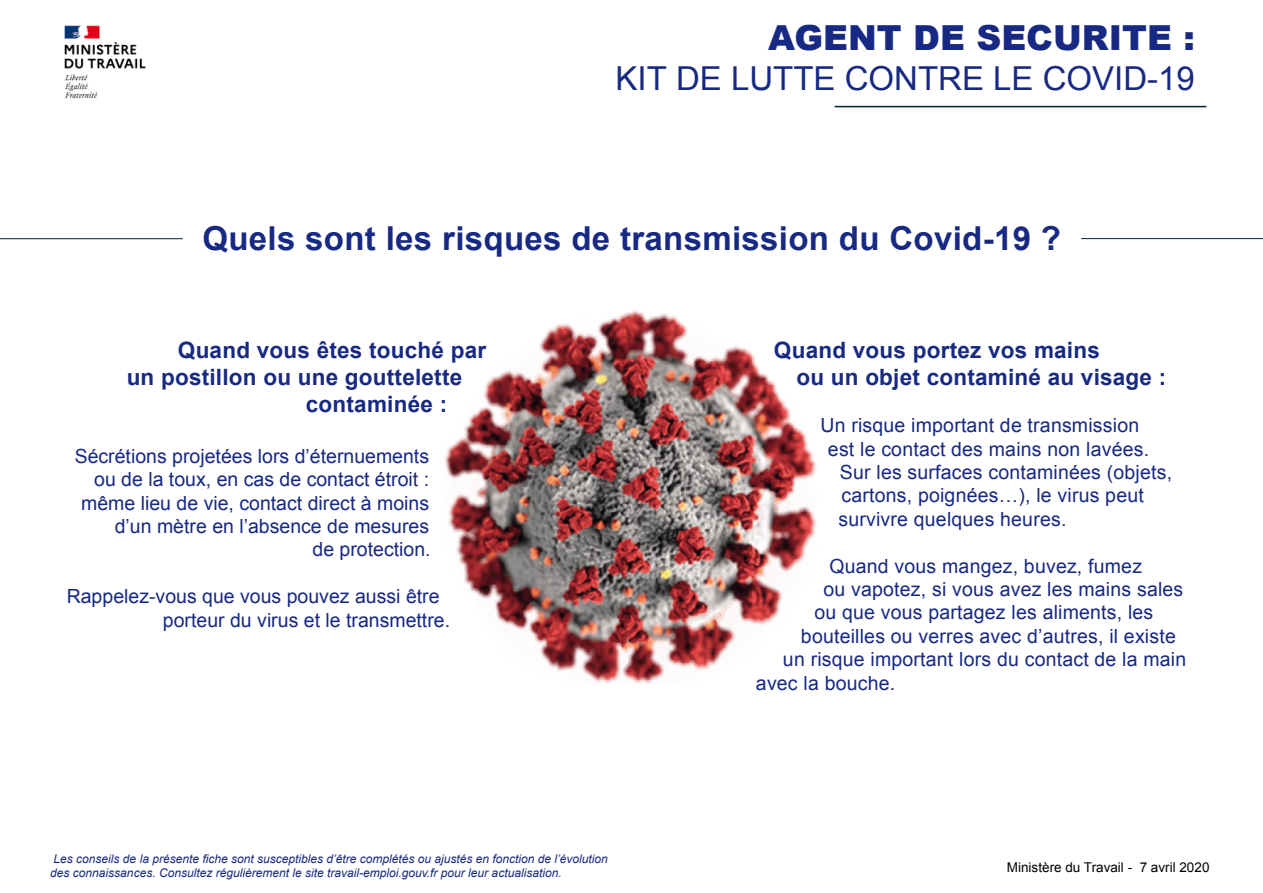
<style>
.page{position:relative;width:1263px;height:893px;background:#fff}
.page>*{position:absolute;margin:0;border:0;box-sizing:border-box;transform-origin:0 0}
.t1{font:900 34.5px "Arial";color:#172983}
.t2{font:700 33px "Arial";letter-spacing:.01em;color:#172983}
.t3{font:33px "Arial";color:#172983}
.t4{font:700 22.5px/27px "Arial";letter-spacing:.01em;color:#172983}
.t5{font:19.5px/23.4px "Arial";letter-spacing:.01em;color:#172983;text-align:right}
.t6{font:13.5px "Arial";color:#000}
.t7{font:italic 12px/14.4px "Arial";color:#172983}
</style>
<div class="page">
<hr style="left:835px;top:106px;width:371px;height:1px;background:#002338">
<img style="left:64px;top:25px;width:82px;height:74px">
<img style="left:444px;top:310px;width:373px;height:374px">
<div style="left:472px;top:651px;width:12px;height:10px;background:#fff"></div>
<hr style="left:1081px;top:238px;width:182px;height:1px;background:#002338">
<hr style="left:0;top:238px;width:183px;height:1px;background:#002338">
<h1 class="t1" style="left:768px;top:18px;width:428px">AGENT DE SECURITE :</h1>
<h2 class="t3" style="left:615px;top:66px;width:581px">KIT DE LUTTE CONTRE LE COVID-19</h2>
<h2 class="t2" style="left:202px;top:226px;width:860px">Quels sont les risques de transmission du Covid-19 ?</h2>
<p class="t4" style="left:178px;top:339px;width:310px">Quand vous êtes touché par</p>
<p class="t4" style="left:127px;top:366px;width:337px">un postillon ou une gouttelette</p>
<p class="t4" style="left:306px;top:393px;width:143px">contaminée :</p>
<p class="t5" style="left:75px;top:446px;width:357px">Sécrétions projetées lors d’éternuements ou de la toux, en cas de contact étroit : même lieu de vie, contact direct à moins d’un mètre en l’absence de mesures<br>de protection.</p>
<p class="t5" style="left:163px;top:586px;width:289px;text-align:left;text-indent:-96px">Rappelez-vous que vous pouvez aussi être porteur du virus et le transmettre.</p>
<p class="t7" style="left:50px;top:852px;width:559px">Les conseils de la présente fiche sont susceptibles d’être complétés ou ajustés en fonction de l’évolution des connaissances. Consultez régulièrement le site travail-emploi.gouv.fr pour leur actualisation.</p>
<p class="t4" style="left:796px;top:339px;width:371px;text-indent:-22px">Quand vous portez vos mains<br>ou un objet contaminé au visage :</p>
<p class="t5" style="left:820px;top:415px;width:320px">Un risque important de transmission</p>
<p class="t5" style="left:828px;top:439px;width:323px">est le contact des mains non lavées.</p>
<p class="t5" style="left:840px;top:462px;width:334px">Sur les surfaces contaminées (objets,</p>
<p class="t5" style="left:841px;top:486px;width:304px">cartons, poignées…), le virus peut</p>
<p class="t5" style="left:838px;top:509px;width:229px">survivre quelques heures.</p>
<p class="t5" style="left:829px;top:556px;width:314px">Quand vous mangez, buvez, fumez</p>
<p class="t5" style="left:823px;top:579px;width:361px">ou vapotez, si vous avez les mains sales</p>
<p class="t5" style="left:814px;top:603px;width:340px">ou que vous partagez les aliments, les</p>
<p class="t5" style="left:801px;top:626px;width:376px">bouteilles ou verres avec d’autres, il existe</p>
<p class="t5" style="left:783px;top:649px;width:405px">un risque important lors du contact de la main</p>
<p class="t5" style="left:756px;top:673px;width:141px">avec la bouche.</p>
<p class="t6" style="left:1007px;top:862px;width:204px">Ministère du Travail - 7 avril 2020</p>
</div>
